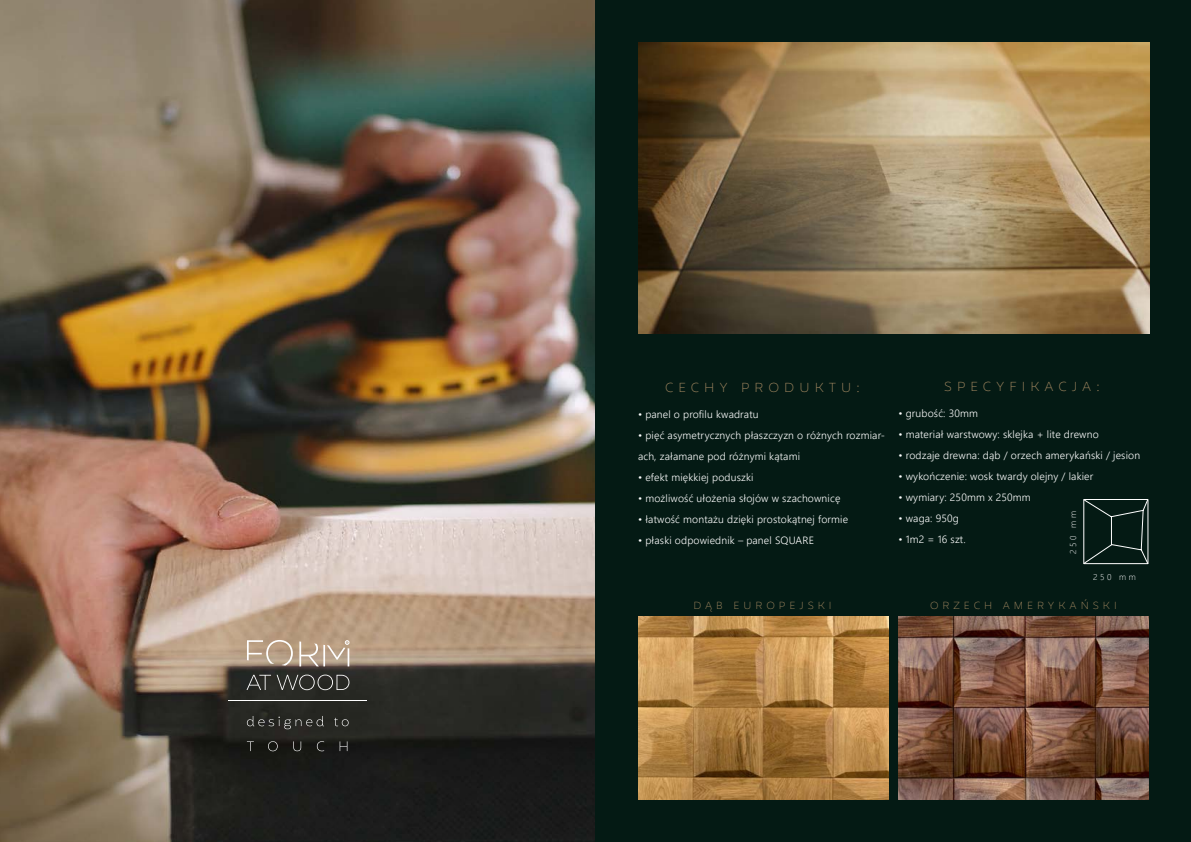
<style>
.page{position:relative;width:1191px;height:842px;background:#fff}
.page>*{position:absolute;margin:0;border:0;box-sizing:border-box;transform-origin:0 0}
.t1{font:200 12.7px "Mohr";letter-spacing:.4em;color:#a68a62}
.t2{font:10.5px/21px "Webly Sleek UI Semilight";letter-spacing:.015em;color:#fff}
.t3{font:200 10px "Mohr";letter-spacing:.4em;color:#a68a62}
.t4{font:8.6px "Webly Sleek UI Light";letter-spacing:.3em;color:#fff}
</style>
<div class="page">
<img style="left:0;top:0;width:595px;height:842px">
<svg style="left:247px;top:640px;width:46px;height:25px"></svg>
<svg style="left:246px;top:675px;width:25px;height:15px"></svg>
<svg style="left:277px;top:675px;width:72px;height:15px"></svg>
<svg style="left:247px;top:716px;width:77px;height:13px"></svg>
<svg style="left:334px;top:718px;width:14px;height:8px"></svg>
<svg style="left:247px;top:741px;width:7px;height:10px"></svg>
<svg style="left:268px;top:741px;width:10px;height:10px"></svg>
<svg style="left:293px;top:741px;width:8px;height:10px"></svg>
<svg style="left:317px;top:741px;width:7px;height:10px"></svg>
<svg style="left:340px;top:741px;width:7px;height:10px"></svg>
<hr style="left:228px;top:700px;width:139px;height:1px;background:#fff">
<svg style="left:299px;top:640px;width:50px;height:26px"></svg>
<div style="left:595px;top:0;width:596px;height:842px;background:#041a14"></div>
<img style="left:638px;top:43px;width:511px;height:290px">
<img style="left:638px;top:617px;width:250px;height:182px">
<img style="left:898px;top:617px;width:250px;height:182px">
<svg style="left:1083px;top:499px;width:65px;height:65px"></svg>
<p class="t1" style="left:665px;top:379px;width:196px">CECHY PRODUKTU:</p>
<p class="t2" style="left:638px;top:403px;width:122px">• panel o profilu kwadratu</p>
<p class="t2" style="left:638px;top:424px;width:248px">• pięć asymetrycznych płaszczyzn o różnych rozmiar&shy;ach, załamane pod różnymi kątami</p>
<p class="t2" style="left:638px;top:466px;width:117px">• efekt miękkiej poduszki</p>
<p class="t2" style="left:638px;top:487px;width:204px">• możliwość ułożenia słojów w szachownicę</p>
<p class="t2" style="left:638px;top:508px;width:212px">• łatwość montażu dzięki prostokątnej formie</p>
<p class="t2" style="left:638px;top:529px;width:177px">• płaski odpowiednik – panel SQUARE</p>
<p class="t1" style="left:944px;top:378px;width:157px">SPECYFIKACJA:</p>
<p class="t2" style="left:898px;top:402px;width:81px">• grubość: 30mm</p>
<p class="t2" style="left:898px;top:423px;width:202px">• materiał warstwowy: sklejka + lite drewno</p>
<p class="t2" style="left:898px;top:444px;width:243px">• rodzaje drewna: dąb / orzech amerykański / jesion</p>
<p class="t2" style="left:898px;top:465px;width:196px">• wykończenie: wosk twardy olejny / lakier</p>
<p class="t2" style="left:898px;top:486px;width:134px">• wymiary: 250mm x 250mm</p>
<p class="t2" style="left:898px;top:507px;width:62px">• waga: 950g</p>
<p class="t2" style="left:898px;top:528px;width:69px">• 1m2 = 16 szt.</p>
<p class="t4" style="left:1066px;top:554px;width:44px;rotate:-90deg">250 mm</p>
<p class="t4" style="left:1093px;top:570px;width:44px">250 mm</p>
<p class="t3" style="left:693px;top:599px;width:140px">DĄB EUROPEJSKI</p>
<p class="t3" style="left:930px;top:599px;width:188px">ORZECH AMERYKAŃSKI</p>
</div>
